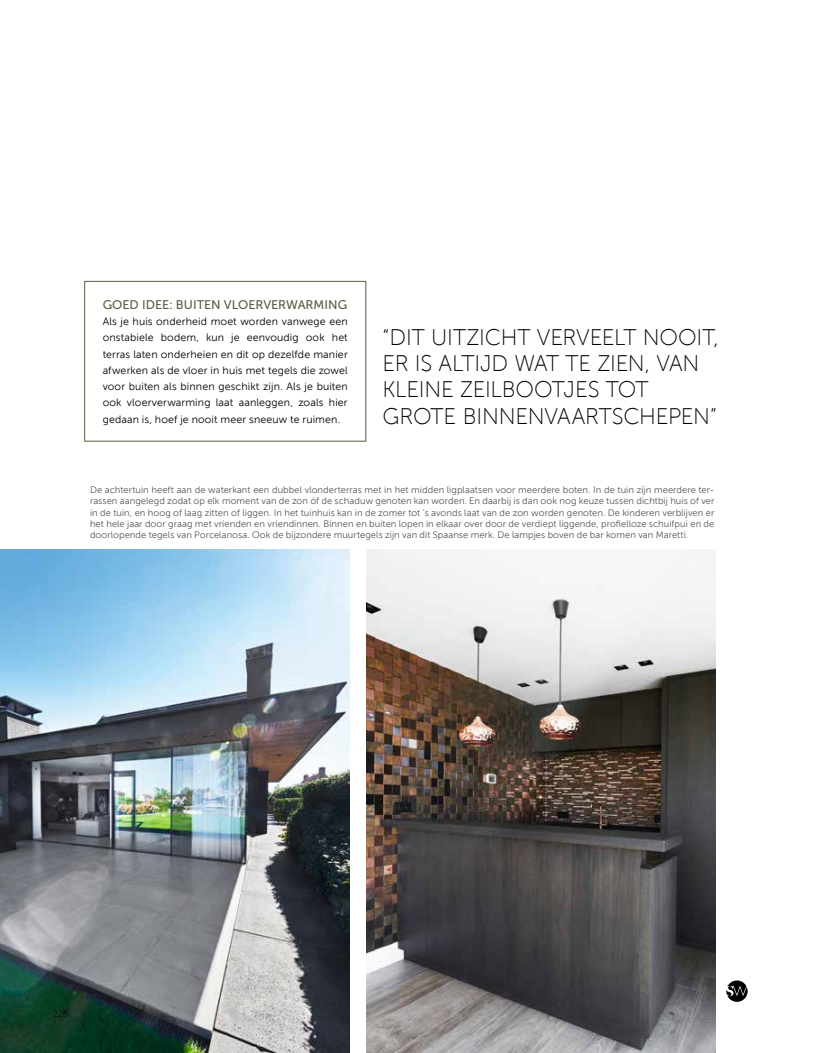
<style>
.page{position:relative;width:815px;height:1053px;background:#fff}
.page>*{position:absolute;margin:0;border:0;box-sizing:border-box;transform-origin:0 0}
.t1{font:22.5px/26.2px "Museo Sans 100";letter-spacing:-.01em;color:#000}
.t2{font:12.5px "Museo Sans 500";color:#5a5e3f}
.t3{font:10.62px/16.2px "Museo Sans 300";letter-spacing:.015em;color:#000;text-align:justify}
.t4{font:9.38px/11.2px "Museo Sans 300";letter-spacing:.005em;color:#565656;text-align:justify}
.t5{font:8.75px "Museo Sans 100";color:#000}
</style>
<div class="page">
<img style="left:366px;top:549px;width:350px;height:503px">
<img style="left:0;top:549px;width:349px;height:503px">
<div style="left:84px;top:281px;width:282px;height:160px;border:1px solid #5a5e3f"></div>
<svg style="left:726px;top:980px;width:22px;height:21px"></svg>
<h2 class="t2" style="left:103px;top:297px;width:246px">GOED IDEE: BUITEN VLOERVERWARMING</h2>
<p class="t3" style="left:103px;top:313px;width:247px">Als je huis onderheid moet worden vanwege een onstabiele bodem, kun je eenvoudig ook het terras laten onderheien en dit op dezelfde manier afwerken als de vloer in huis met tegels die zowel voor buiten als binnen geschikt zijn. Als je buiten ook vloerverwarming laat aanleggen, zoals hier gedaan is, hoef je nooit meer sneeuw te ruimen.</p>
<h1 class="t1" style="left:382px;top:324px;width:338px">“DIT UITZICHT VERVEELT NOOIT,<br>ER IS ALTIJD WAT TE ZIEN, VAN<br>KLEINE ZEILBOOTJES TOT<br>GROTE BINNENVAARTSCHEPEN”</h1>
<p class="t4" style="left:90px;top:484px;width:626px">De achtertuin heeft aan de waterkant een dubbel vlonderterras met in het midden ligplaatsen voor meerdere boten. In de tuin zijn meerdere ter&shy;rassen aangelegd zodat op elk moment van de zon óf de schaduw genoten kan worden. En daarbij is dan ook nog keuze tussen dichtbij huis of ver in de tuin, en hoog of laag zitten of liggen. In het tuinhuis kan in de zomer tot ’s avonds laat van de zon worden genoten. De kinderen verblijven er het hele jaar door graag met vrienden en vriendinnen. Binnen en buiten lopen in elkaar over door de verdiept liggende, profielloze schuifpui en de doorlopende tegels van Porcelanosa. Ook de bijzondere muurtegels zijn van dit Spaanse merk. De lampjes boven de bar komen van Maretti.</p>
<p class="t5" style="left:53px;top:1008px;width:16px">226</p>
</div>
